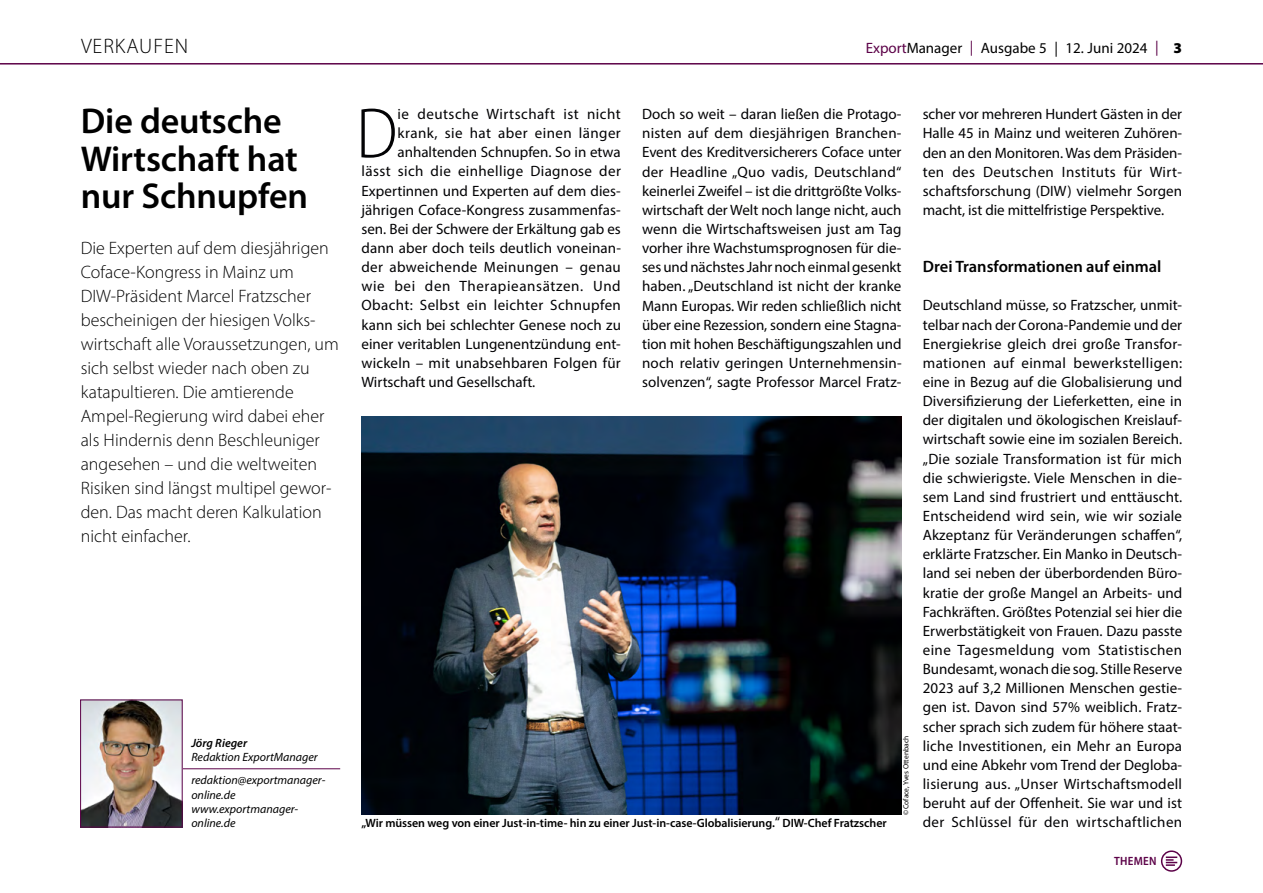
<style>
.page{position:relative;width:1263px;height:893px;background:#fff}
.page>*{position:absolute;margin:0;border:0;box-sizing:border-box;transform-origin:0 0}
.t1{font:300 semi-condensed 71.85px "Myriad Pro";color:#020204}
.t2{font:600 36px/37.5px "Myriad Pro";letter-spacing:-.005em;color:#000}
.t3{font:300 21px "Myriad Pro";letter-spacing:.045em;color:#000}
.t4{font:300 18px/24px "Myriad Pro";color:#000}
.t5{font:600 16.5px "Myriad Pro";color:#000}
.t6{font:15px/19.2px "Myriad Pro";letter-spacing:.005em;color:#020204;text-align:justify}
.t7{font:15px "Myriad Pro";letter-spacing:.025em;color:#020204}
.t8{font:15px "Myriad Pro";color:#000}
.t9{font:15px "Myriad Pro";letter-spacing:.04em;color:#020204}
.t10{font:15px "Myriad Pro";letter-spacing:.035em;color:#020204}
.t11{font:600 12px "Myriad Pro";letter-spacing:-.005em;color:#000}
.t12{font:italic 12px/14.4px "Myriad Pro";color:#000}
.t13{font:italic 600 12px "Myriad Pro";color:#000}
.t14{font:600 semi-condensed 12px "Myriad Pro";letter-spacing:.02em;color:#5c0248}
.t15{font:7.5px "Myriad Pro";color:#000}
.s1{color:#5c0248}
.s2{font-weight:900}
.s3{color:#000}
.s4{font-weight:400;font-size:15px}
</style>
<div class="page">
<hr style="left:0;top:63px;width:1263px;height:2px;background:#5c0248">
<div style="left:1161px;top:850px;width:21px;height:22px;border:2px solid #5c0248;border-radius:50%"></div>
<svg style="left:1166px;top:856px;width:11px;height:10px"></svg>
<img style="left:361px;top:417px;width:540px;height:398px">
<hr style="left:81px;top:768px;width:259px;height:1px;background:#5c0248">
<img style="left:82px;top:702px;width:98px;height:123px">
<div style="left:80px;top:700px;width:102px;height:127px;border:1px solid #5c0248"></div>
<h3 class="t3" style="left:81px;top:34px;width:109px">VERKAUFEN</h3>
<h2 class="t2" style="left:81px;top:102px;width:229px">Die deutsche<br>Wirtschaft hat nur Schnupfen</h2>
<p class="t4" style="left:81px;top:235px;width:259px">Die Experten auf dem diesjährigen<br>Coface-Kongress in Mainz um<br>DIW-Präsident Marcel Fratzscher bescheinigen der hiesigen Volks&shy;wirtschaft alle Voraussetzungen, um sich selbst wieder nach oben zu katapultieren. Die amtierende<br>Ampel-Regierung wird dabei eher als Hindernis denn Beschleuniger angesehen – und die weltweiten<br>Risiken sind längst multipel gewor&shy;den. Das macht deren Kalkulation nicht einfacher.</p>
<p class="t13" style="left:191px;top:735px;width:57px">Jörg Rieger</p>
<p class="t12" style="left:191px;top:745px;width:135px;line-height:23px">Redaktion ExportManager redaktion@exportmanager-</p>
<p class="t12" style="left:191px;top:787px;width:108px">online.de www.exportmanager&shy;online.de</p>
<p class="t8" style="left:866px;top:39px;width:318px"><span class="s1">Export</span>Manager <span class="s1">|</span> Ausgabe 5 | 12. Juni 2024 <span class="s1">|</span> <span class="s2">3</span></p>
<h1 class="t1" style="left:356px;top:91px;width:43px">D</h1>
<p class="t10" style="left:397px;top:105px;width:225px">ie deutsche Wirtschaft ist nicht</p>
<p class="t6" style="left:642px;top:104px;width:261px">Doch so weit <span class="s3">–</span> daran ließen die Protago&shy;nisten auf dem diesjährigen Branchen-Event des Kreditversicherers Coface unter der Headline <span class="s3">„</span>Quo vadis, Deutschland<span class="s3">“ </span>keinerlei Zweifel <span class="s3">–</span> ist die drittgrößte Volks&shy;wirtschaft der Welt noch lange nicht, auch wenn die Wirtschaftsweisen just am Tag vorher ihre Wachstumsprognosen für die&shy;ses und nächstes Jahr noch einmal gesenkt haben. <span class="s3">„</span>Deutschland ist nicht der kranke Mann Europas. Wir reden schließlich nicht über eine Rezession, sondern eine Stagna&shy;tion mit hohen Beschäftigungszahlen und noch relativ geringen Unternehmensin&shy;solvenzen<span class="s3">“</span>, sagte Professor Marcel Fratz-</p>
<p class="t6" style="left:923px;top:104px;width:261px">scher vor mehreren Hundert Gästen in der Halle 45 in Mainz und weiteren Zuhören&shy;den an den Monitoren. Was dem Präsiden&shy;ten des Deutschen Instituts für Wirt&shy;schaftsforschung (DIW) vielmehr Sorgen macht, ist die mittelfristige Perspektive.</p>
<p class="t7" style="left:397px;top:124px;width:225px">krank, sie hat aber einen länger</p>
<p class="t6" style="left:397px;top:142px;width:225px">anhaltenden Schnupfen. So in etwa</p>
<p class="t7" style="left:361px;top:162px;width:261px">lässt sich die einhellige Diagnose der</p>
<p class="t6" style="left:361px;top:181px;width:261px">Expertinnen und Experten auf dem dies-</p>
<p class="t6" style="left:361px;top:200px;width:261px">jährigen Coface-Kongress zusammenfas-</p>
<p class="t6" style="left:361px;top:219px;width:261px">sen. Bei der Schwere der Erkältung gab es</p>
<p class="t6" style="left:361px;top:238px;width:261px">dann aber doch teils deutlich voneinan-</p>
<p class="t6" style="left:361px;top:257px;width:261px">der abweichende Meinungen <span class="s3">–</span> genau</p>
<p class="t9" style="left:361px;top:277px;width:261px">wie bei den Therapieansätzen. Und</p>
<p class="t7" style="left:361px;top:296px;width:261px">Obacht: Selbst ein leichter Schnupfen</p>
<p class="t6" style="left:361px;top:315px;width:261px">kann sich bei schlechter Genese noch zu</p>
<p class="t6" style="left:361px;top:334px;width:261px">einer veritablen Lungenentzündung ent-</p>
<p class="t6" style="left:361px;top:353px;width:261px">wickeln <span class="s3">–</span> mit unabsehbaren Folgen für</p>
<p class="t6" style="left:361px;top:372px;width:175px">Wirtschaft und Gesellschaft.</p>
<p class="t5" style="left:923px;top:256px;width:240px">Drei Transformationen auf einmal</p>
<p class="t6" style="left:923px;top:296px;width:261px">Deutschland müsse, so Fratzscher, unmit&shy;telbar nach der Corona-Pandemie und der Energiekrise gleich drei große Transfor&shy;mationen auf einmal bewerkstelligen: eine in Bezug auf die Globalisierung und Diversifizierung der Lieferketten, eine in der digitalen und ökologischen Kreislauf&shy;wirtschaft sowie eine im sozialen Bereich. <span class="s3">„</span>Die soziale Transformation ist für mich die schwierigste. Viele Menschen in die&shy;sem Land sind frustriert und enttäuscht.<br>Entscheidend wird sein, wie wir soziale Akzeptanz für Veränderungen schaffen<span class="s3">“</span>, erklärte Fratzscher. Ein Manko in Deutsch&shy;land sei neben der überbordenden Büro&shy;kratie der große Mangel an Arbeits- und Fachkräften. Größtes Potenzial sei hier die Erwerbstätigkeit von Frauen. Dazu passte eine Tagesmeldung vom Statistischen Bundesamt, wonach die sog. Stille Reserve 2023 auf 3,2 Millionen Menschen gestie&shy;gen ist. Davon sind 57% weiblich. Fratz&shy;scher sprach sich zudem für höhere staat&shy;liche Investitionen, ein Mehr an Europa und eine Abkehr vom Trend der Degloba&shy;lisierung aus. <span class="s3">„</span>Unser Wirtschaftsmodell beruht auf der Offenheit. Sie war und ist</p>
<p class="t15" style="left:901px;top:815px;width:81px;rotate:-90deg">©Coface, Yves Ottenbach</p>
<p class="t11" style="left:361px;top:815px;width:527px">„Wir müssen weg von einer Just-in-time- hin zu einer Just-in-case-Globalisierung.<span class="s4">“</span> DIW-Chef Fratzscher</p>
<p class="t7" style="left:923px;top:813px;width:261px">der Schlüssel für den wirtschaftlichen</p>
<p class="t14" style="left:1114px;top:854px;width:44px">THEMEN</p>
</div>
